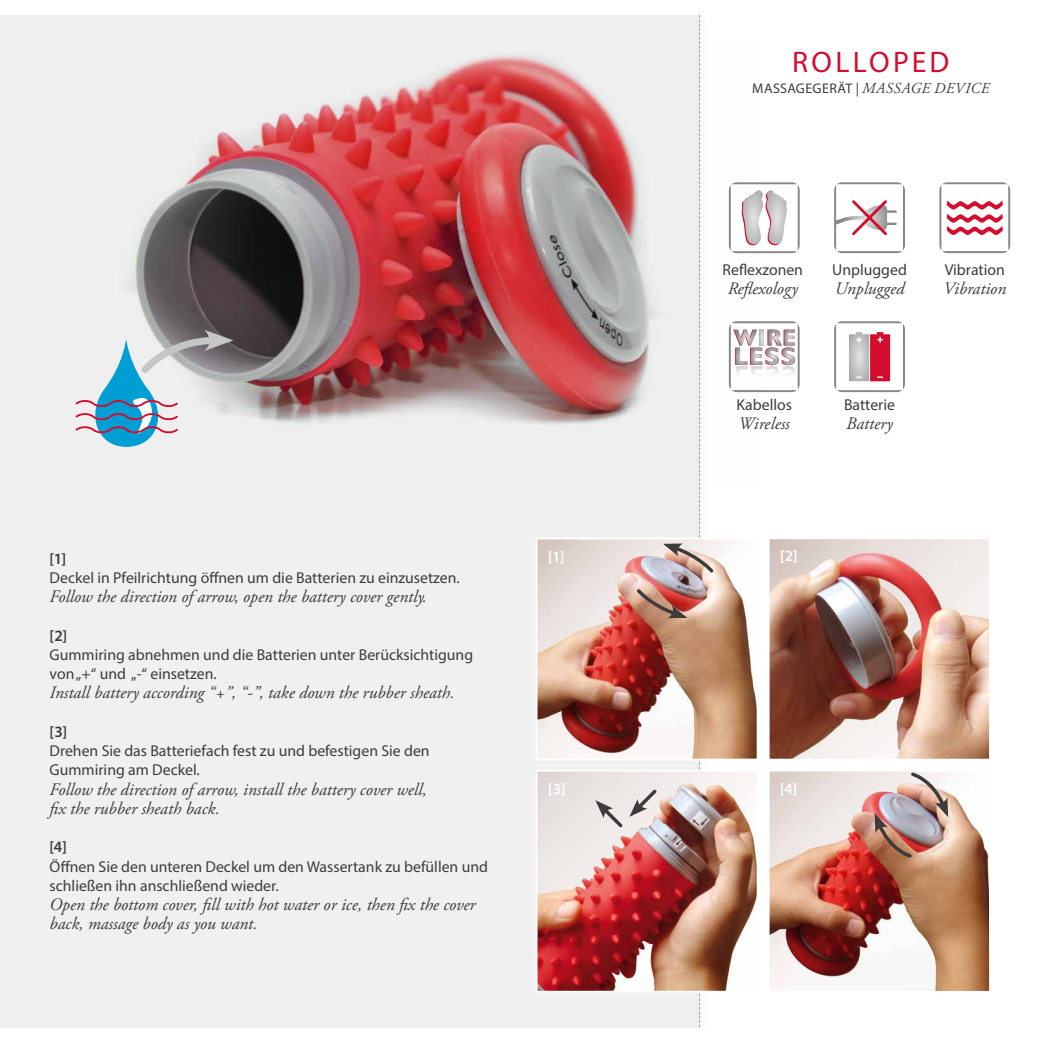
<style>
.page{position:relative;width:1042px;height:1042px;background:#fff}
.page>*{position:absolute;margin:0;border:0;box-sizing:border-box;transform-origin:0 0}
.t1{font:29.75px "Myriad Pro";letter-spacing:.105em;color:#d40c2d}
.t2{font:italic 17.5px/19.2px "Adobe Garamond Pro";color:#3c3c3b}
.t3{font:15.75px/19.2px "Myriad Pro";color:#3c3c3b}
.t4{font:600 15.75px "Myriad Pro";color:#3c3c3b}
.t5{font:600 15.75px "Myriad Pro";color:#fff}
.t6{font:14px "Myriad Pro";letter-spacing:.02em;color:#3c3c3b}
.s1{font-family:"Adobe Garamond Pro";font-style:italic;font-size:15.22px}
</style>
<div class="page">
<div style="left:0;top:15px;width:699px;height:1012px;background:#f0f0f0"></div>
<img style="left:128px;top:53px;width:633px;height:372px">
<svg style="left:75px;top:330px;width:158px;height:117px"></svg>
<svg style="left:729px;top:321px;width:70px;height:71px"></svg>
<svg style="left:729px;top:182px;width:70px;height:71px"></svg>
<svg style="left:834px;top:182px;width:71px;height:71px"></svg>
<svg style="left:834px;top:321px;width:71px;height:71px"></svg>
<svg style="left:939px;top:182px;width:71px;height:71px"></svg>
<img style="left:771px;top:540px;width:217px;height:217px">
<div style="left:768px;top:537px;width:223px;height:223px;border:2px solid #fff"></div>
<img style="left:771px;top:772px;width:217px;height:218px">
<div style="left:768px;top:769px;width:223px;height:224px;border:2px solid #fff"></div>
<img style="left:539px;top:540px;width:216px;height:217px">
<div style="left:536px;top:537px;width:222px;height:223px;border:2px solid #fff"></div>
<img style="left:539px;top:773px;width:216px;height:216px">
<div style="left:536px;top:770px;width:222px;height:222px;border:2px solid #fff"></div>
<img style="left:874px;top:771px;width:74px;height:88px">
<img style="left:595px;top:15px;width:120px;height:1012px">
<h1 class="t1" style="left:792px;top:44px;width:159px">ROLLOPED</h1>
<p class="t6" style="left:752px;top:80px;width:238px">MASSAGEGERÄT | <span class="s1">MASSAGE DEVICE</span></p>
<p class="t4" style="left:50px;top:548px;width:18px">[1]</p>
<p class="t3" style="left:50px;top:568px;width:412px">Deckel in Pfeilrichtung öffnen um die Batterien zu einzusetzen.</p>
<p class="t2" style="left:50px;top:587px;width:379px">Follow the direction of arrow, open the battery cover gently.</p>
<p class="t4" style="left:50px;top:625px;width:19px">[2]</p>
<p class="t3" style="left:50px;top:645px;width:425px">Gummiring abnehmen und die Batterien unter Berücksichtigung von „+“ und „-“ einsetzen.</p>
<p class="t2" style="left:50px;top:684px;width:406px">Install battery according “+”, “-”, take down the rubber sheath.</p>
<p class="t4" style="left:50px;top:721px;width:19px">[3]</p>
<p class="t3" style="left:50px;top:741px;width:381px">Drehen Sie das Batteriefach fest zu und befestigen Sie den<br>Gummiring am Deckel.</p>
<p class="t2" style="left:50px;top:780px;width:379px">Follow the direction of arrow, install the battery cover well, fix the rubber sheath back.</p>
<p class="t4" style="left:50px;top:837px;width:19px">[4]</p>
<p class="t3" style="left:50px;top:856px;width:440px">Öffnen Sie den unteren Deckel um den Wassertank zu befüllen und schließen ihn anschließend wieder.</p>
<p class="t2" style="left:50px;top:895px;width:427px">Open the bottom cover, fill with hot water or ice, then fix the cover back, massage body as you want.</p>
<p class="t3" style="left:722px;top:260px;width:82px">Reflexzonen</p>
<p class="t2" style="left:728px;top:279px;width:72px">Reflexology</p>
<p class="t3" style="left:832px;top:260px;width:76px">Unplugged</p>
<p class="t2" style="left:835px;top:279px;width:71px">Unplugged</p>
<p class="t3" style="left:945px;top:260px;width:62px">Vibration</p>
<p class="t2" style="left:943px;top:279px;width:64px">Vibration</p>
<p class="t3" style="left:736px;top:394px;width:57px">Kabellos</p>
<p class="t2" style="left:738px;top:414px;width:53px">Wireless</p>
<p class="t3" style="left:844px;top:394px;width:53px">Batterie</p>
<p class="t2" style="left:846px;top:414px;width:48px">Battery</p>
<p class="t5" style="left:548px;top:546px;width:18px">[1]</p>
<p class="t5" style="left:780px;top:546px;width:19px">[2]</p>
<p class="t5" style="left:548px;top:778px;width:19px">[3]</p>
<p class="t5" style="left:780px;top:778px;width:19px">[4]</p>
</div>
